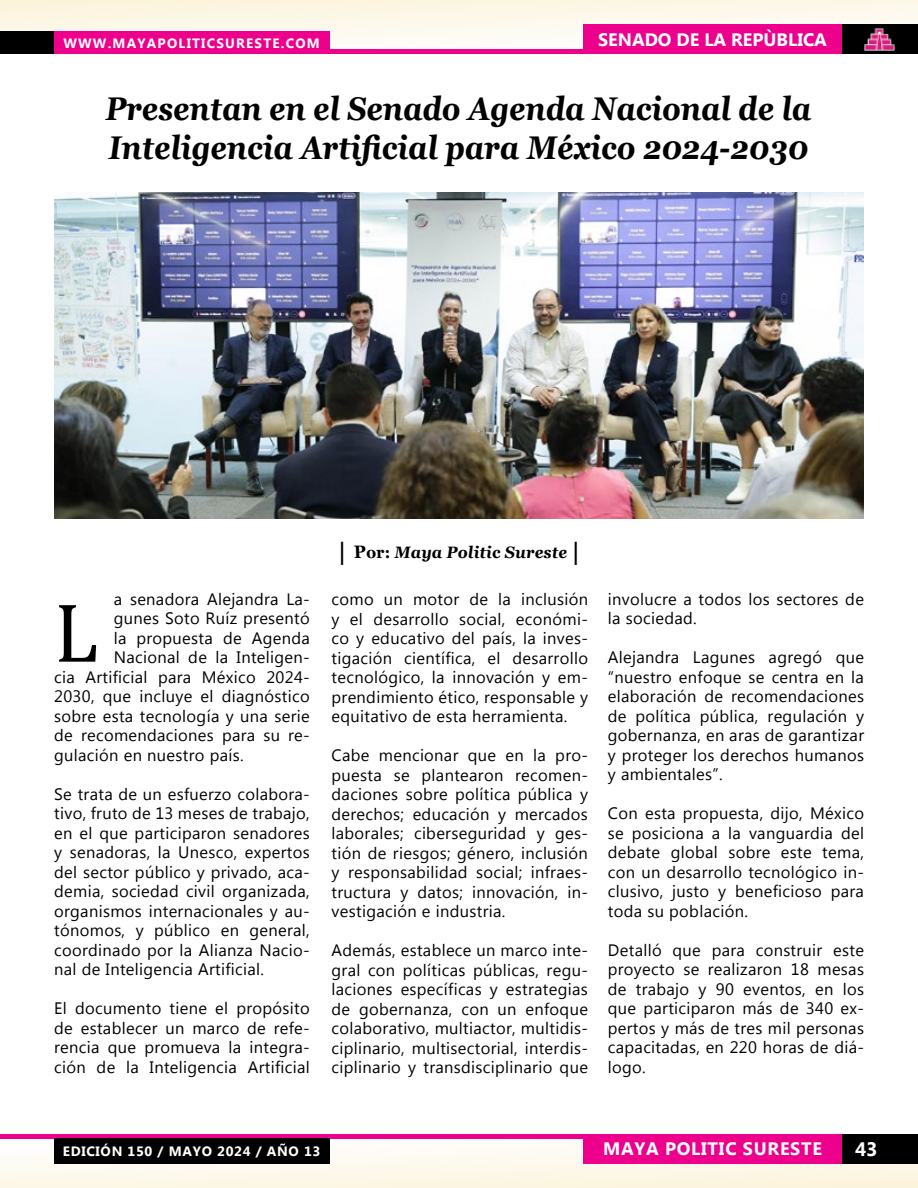
<style>
.page{position:relative;width:918px;height:1188px;background:#fff}
.page>*{position:absolute;margin:0;border:0;box-sizing:border-box;transform-origin:0 0}
.t1{font:84.75px "Cambria";color:#000}
.t2{font:italic 700 32.85px/39px "Georgia";color:#000;scale:.89 1}
.t3{font:700 19.5px "Myanmar Text";color:#fff}
.t4{font:700 18px "Myanmar Text";color:#fff}
.t5{font:700 18px "Myanmar Text";letter-spacing:.04em;color:#fff}
.t6{font:16.5px/19.5px "Myanmar Text";letter-spacing:.02em;color:#000;text-align:justify}
.t7{font:italic 700 16.5px "Georgia";letter-spacing:.01em;color:#000;scale:.95 1}
.t8{font:700 13.5px "Myanmar Text";letter-spacing:.09em;color:#fff}
.t9{font:700 13.5px "Myanmar Text";letter-spacing:.05em;color:#fff}
.s1{font-style:normal;font-size:24.3px}
.s2{font-style:normal;font-size:18px}
.s3{font-style:normal}
</style>
<div class="page">
<svg style="left:0;top:0;width:918px;height:50px;fill:#fdf7e9"></svg>
<div style="left:0;top:32px;width:54px;height:22px;background:#000"></div>
<div style="left:54px;top:32px;width:275px;height:22px;background:#ec008c"></div>
<hr style="left:325px;top:50px;width:263px;height:4px;background:#ec008c">
<div style="left:842px;top:24px;width:76px;height:30px;background:#000"></div>
<img style="left:864px;top:28px;width:31px;height:23px">
<div style="left:583px;top:24px;width:259px;height:30px;background:#ec008c"></div>
<svg style="left:0;top:1138px;width:918px;height:50px;fill:#fdf8ea"></svg>
<hr style="left:0;top:1134px;width:586px;height:4px;background:#ec008c">
<div style="left:54px;top:1138px;width:275px;height:26px;background:#000"></div>
<div style="left:842px;top:1134px;width:76px;height:30px;background:#000"></div>
<div style="left:583px;top:1134px;width:259px;height:30px;background:#ec008c"></div>
<img style="left:54px;top:192px;width:810px;height:327px">
<p class="t8" style="left:63px;top:35px;width:258px">WWW.MAYAPOLITICSURESTE.COM</p>
<p class="t4" style="left:598px;top:29px;width:230px">SENADO DE LA REPÙBLICA</p>
<h2 class="t2" style="left:106px;top:90px;width:798px">Presentan en el Senado Agenda Nacional de la<br>Inteligencia Artificial para México 2024-2030</h2>
<p class="t6" style="left:114px;top:589px;width:198px">a senadora Alejandra La-</p>
<p class="t6" style="left:114px;top:609px;width:198px">gunes Soto Ruíz presentó</p>
<p class="t6" style="left:114px;top:628px;width:198px">la propuesta de Agenda</p>
<p class="t6" style="left:114px;top:648px;width:198px">Nacional de la Inteligen-</p>
<p class="t6" style="left:54px;top:667px;width:257px">cia Artificial para México 2024-</p>
<p class="t6" style="left:54px;top:687px;width:257px">2030, que incluye el diagnóstico</p>
<p class="t6" style="left:54px;top:706px;width:257px">sobre esta tecnología y una serie</p>
<p class="t6" style="left:54px;top:726px;width:257px">de recomendaciones para su re-</p>
<p class="t6" style="left:54px;top:745px;width:191px">gulación en nuestro país.</p>
<p class="t6" style="left:54px;top:784px;width:257px">Se trata de un esfuerzo colabora&shy;tivo, fruto de 13 meses de trabajo, en el que participaron senadores y senadoras, la Unesco, expertos del sector público y privado, aca&shy;demia, sociedad civil organizada, organismos internacionales y au&shy;tónomos, y público en general, coordinado por la Alianza Nacio&shy;nal de Inteligencia Artificial.</p>
<p class="t6" style="left:54px;top:999px;width:257px">El documento tiene el propósito de establecer un marco de refe&shy;rencia que promueva la integra&shy;ción de la Inteligencia Artificial</p>
<h1 class="t1" style="left:54px;top:583px;width:46px">L</h1>
<p class="t7" style="left:338px;top:542px;width:257px"><span class="s1">|</span> <span class="s2">P</span><span class="s3">or:</span> Maya Politic Sureste <span class="s1">|</span></p>
<p class="t6" style="left:332px;top:590px;width:258px">como un motor de la inclusión y el desarrollo social, económi&shy;co y educativo del país, la inves&shy;tigación científica, el desarrollo tecnológico, la innovación y em&shy;prendimiento ético, responsable y equitativo de esta herramienta.</p>
<p class="t6" style="left:332px;top:746px;width:258px">Cabe mencionar que en la pro&shy;puesta se plantearon recomen&shy;daciones sobre política pública y derechos; educación y mercados laborales; ciberseguridad y ges&shy;tión de riesgos; género, inclusión y responsabilidad social; infraes&shy;tructura y datos; innovación, in&shy;vestigación e industria.</p>
<p class="t6" style="left:332px;top:941px;width:258px">Además, establece un marco inte&shy;gral con políticas públicas, regu&shy;laciones específicas y estrategias de gobernanza, con un enfoque colaborativo, multiactor, multidis&shy;ciplinario, multisectorial, interdis&shy;ciplinario y transdisciplinario que</p>
<p class="t6" style="left:608px;top:589px;width:258px">involucre a todos los sectores de la sociedad.</p>
<p class="t6" style="left:608px;top:648px;width:258px">Alejandra Lagunes agregó que “nuestro enfoque se centra en la elaboración de recomendaciones de política pública, regulación y gobernanza, en aras de garantizar y proteger los derechos humanos y ambientales”.</p>
<p class="t6" style="left:608px;top:804px;width:258px">Con esta propuesta, dijo, México se posiciona a la vanguardia del debate global sobre este tema, con un desarrollo tecnológico in&shy;clusivo, justo y beneficioso para toda su población.</p>
<p class="t6" style="left:608px;top:941px;width:258px">Detalló que para construir este proyecto se realizaron 18 mesas de trabajo y 90 eventos, en los que participaron más de 340 ex&shy;pertos y más de tres mil personas capacitadas, en 220 horas de diá&shy;logo.</p>
<p class="t9" style="left:63px;top:1144px;width:259px">EDICIÓN 150 / MAYO 2024 / AÑO 13</p>
<p class="t5" style="left:603px;top:1139px;width:220px">MAYA POLITIC SURESTE</p>
<p class="t3" style="left:855px;top:1138px;width:24px">43</p>
</div>
